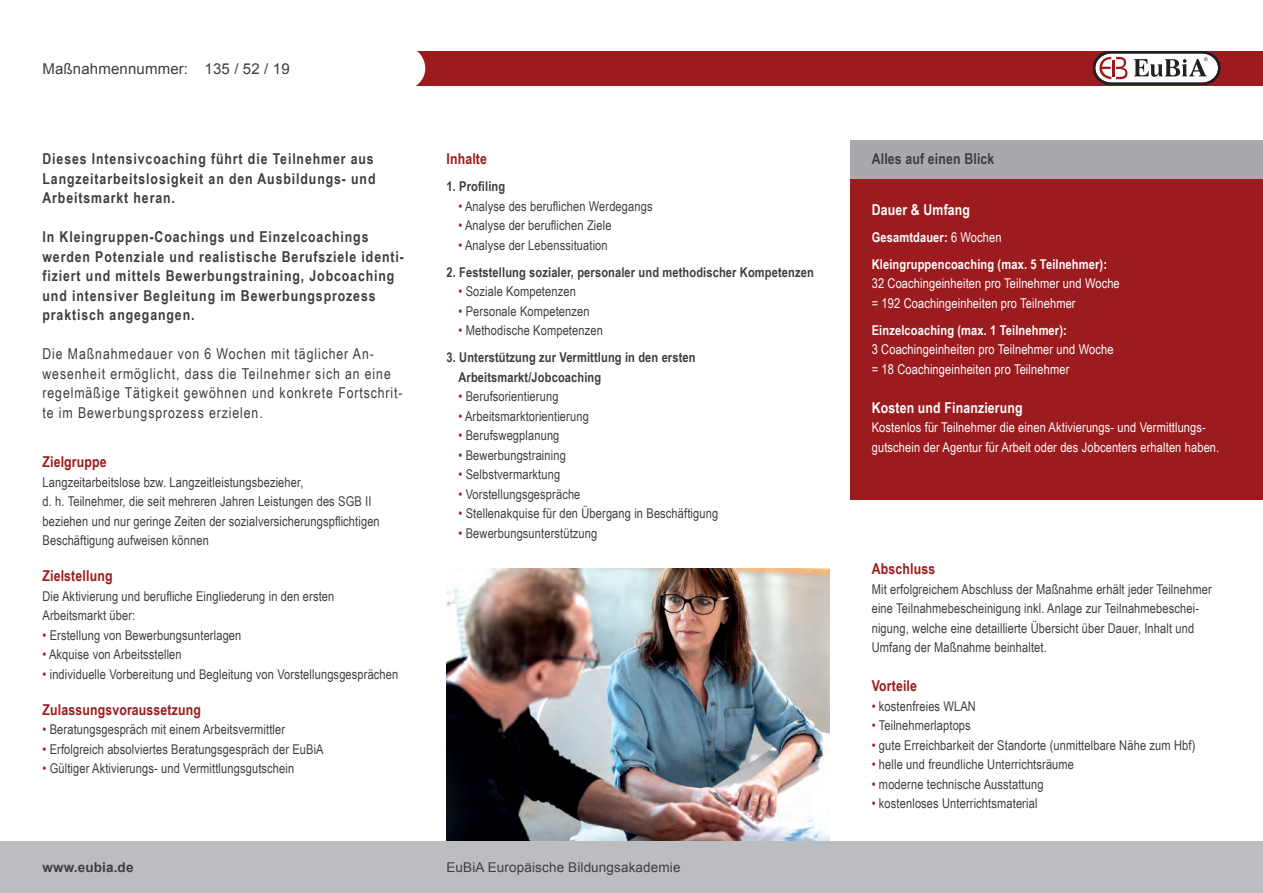
<style>
.page{position:relative;width:1263px;height:893px;background:#fff}
.page>*{position:absolute;margin:0;border:0;box-sizing:border-box;transform-origin:0 0}
.t1{font:700 15px/19.5px "Arial Narrow";letter-spacing:.06em;color:#3e3e3f;text-align:justify}
.t2{font:15px/19.5px "Arial Narrow";letter-spacing:.06em;color:#3e3e3f}
.t3{font:700 15px "Arial Narrow";letter-spacing:.01em;color:#9b1b1e}
.t4{font:700 15px "Arial Narrow";letter-spacing:.01em;color:#fff}
.t5{font:15px "Arial";letter-spacing:.01em;color:#3e3e3f}
.t6{font:700 15px "Arial Narrow";letter-spacing:.01em;color:#3e3e3f}
.t7{font:13.5px/19.5px "Arial Narrow";letter-spacing:.01em;color:#3e3e3f}
.t8{font:13.5px/19.5px "Arial Narrow";letter-spacing:.01em;color:#fff}
.t9{font:700 13.5px/19.5px "Arial Narrow";letter-spacing:.01em;color:#3e3e3f}
.t10{font:700 13.5px "Arial Narrow";letter-spacing:.01em;color:#fff}
.t11{font:13.5px "Arial";letter-spacing:.01em;color:#3e3e3f}
.t12{font:700 13.5px "Arial";letter-spacing:.01em;color:#3e3e3f}
.s1{color:#9b1b1e}
.s2{font-weight:400}
</style>
<div class="page">
<div style="left:0;top:51px;width:1263px;height:34px;background:#9b1b1e"></div>
<div style="left:0;top:51px;width:425px;height:35px;background:#fff"></div>
<img style="left:446px;top:569px;width:383px;height:273px">
<div style="left:0;top:842px;width:1263px;height:51px;background:#bcbdc0"></div>
<div style="left:850px;top:179px;width:413px;height:321px;background:#9b1b1e"></div>
<div style="left:850px;top:140px;width:413px;height:39px;background:#a8a9ad"></div>
<svg style="left:1093px;top:51px;width:127px;height:34px;background:#b1a2a2"></svg>
<p class="t5" style="left:43px;top:59px;width:249px">Maßnahmennummer: 135 / 52 / 19</p>
<p class="t1" style="left:43px;top:148px;width:335px">Dieses Intensivcoaching führt die Teilnehmer aus Langzeitarbeitslosigkeit an den Ausbildungs- und Arbeitsmarkt heran.</p>
<p class="t1" style="left:43px;top:226px;width:363px;text-align:left">In Kleingruppen-Coachings und Einzelcoachings werden Potenziale und realistische Berufsziele identi&shy;fiziert und mittels Bewerbungstraining, Jobcoaching und intensiver Begleitung im Bewerbungsprozess praktisch angegangen.</p>
<p class="t2" style="left:43px;top:343px;width:362px">Die Maßnahmedauer von 6 Wochen mit täglicher An&shy;wesenheit ermöglicht, dass die Teilnehmer sich an eine regelmäßige Tätigkeit gewöhnen und konkrete Fortschrit&shy;te im Bewerbungsprozess erzielen.</p>
<p class="t3" style="left:43px;top:450px;width:66px">Zielgruppe</p>
<p class="t7" style="left:43px;top:471px;width:339px">Langzeitarbeitslose bzw. Langzeitleistungsbezieher,<br>d. h. Teilnehmer, die seit mehreren Jahren Leistungen des SGB II beziehen und nur geringe Zeiten der sozialversicherungspflichtigen Beschäftigung aufweisen können</p>
<p class="t3" style="left:43px;top:564px;width:72px">Zielstellung</p>
<p class="t7" style="left:43px;top:585px;width:293px">Die Aktivierung und berufliche Eingliederung in den ersten<br>Arbeitsmarkt über:</p>
<p class="t7" style="left:43px;top:624px;width:200px"><span class="s1">•</span> Erstellung von Bewerbungsunterlagen</p>
<p class="t7" style="left:43px;top:644px;width:141px"><span class="s1">•</span> Akquise von Arbeitsstellen</p>
<p class="t7" style="left:43px;top:663px;width:357px"><span class="s1">•</span> individuelle Vorbereitung und Begleitung von Vorstellungsgesprächen</p>
<p class="t3" style="left:43px;top:698px;width:160px">Zulassungsvoraussetzung</p>
<p class="t7" style="left:43px;top:719px;width:244px"><span class="s1">•</span> Beratungsgespräch mit einem Arbeitsvermittler</p>
<p class="t7" style="left:43px;top:738px;width:283px"><span class="s1">•</span> Erfolgreich absolviertes Beratungsgespräch der EuBiA</p>
<p class="t7" style="left:43px;top:758px;width:253px"><span class="s1">•</span> Gültiger Aktivierungs- und Vermittlungsgutschein</p>
<p class="t3" style="left:446px;top:147px;width:42px">Inhalte</p>
<p class="t9" style="left:446px;top:176px;width:60px">1. Profiling</p>
<p class="t7" style="left:458px;top:195px;width:196px"><span class="s1">•</span> Analyse des beruflichen Werdegangs</p>
<p class="t7" style="left:458px;top:215px;width:155px"><span class="s1">•</span> Analyse der beruflichen Ziele</p>
<p class="t7" style="left:458px;top:234px;width:151px"><span class="s1">•</span> Analyse der Lebenssituation</p>
<p class="t9" style="left:446px;top:261px;width:369px">2. Feststellung sozialer, personaler und methodischer Kompetenzen</p>
<p class="t7" style="left:458px;top:281px;width:119px"><span class="s1">•</span> Soziale Kompetenzen</p>
<p class="t7" style="left:458px;top:300px;width:133px"><span class="s1">•</span> Personale Kompetenzen</p>
<p class="t7" style="left:458px;top:320px;width:146px"><span class="s1">•</span> Methodische Kompetenzen</p>
<p class="t9" style="left:458px;top:347px;width:239px;text-indent:-12px">3. Unterstützung zur Vermittlung in den ersten<br>Arbeitsmarkt/Jobcoaching</p>
<p class="t7" style="left:458px;top:386px;width:101px"><span class="s1">•</span> Berufsorientierung</p>
<p class="t7" style="left:458px;top:405px;width:132px"><span class="s1">•</span> Arbeitsmarktorientierung</p>
<p class="t7" style="left:458px;top:425px;width:102px"><span class="s1">•</span> Berufswegplanung</p>
<p class="t7" style="left:458px;top:444px;width:109px"><span class="s1">•</span> Bewerbungstraining</p>
<p class="t7" style="left:458px;top:464px;width:103px"><span class="s1">•</span> Selbstvermarktung</p>
<p class="t7" style="left:458px;top:483px;width:123px"><span class="s1">•</span> Vorstellungsgespräche</p>
<p class="t7" style="left:458px;top:503px;width:261px"><span class="s1">•</span> Stellenakquise für den Übergang in Beschäftigung</p>
<p class="t7" style="left:458px;top:522px;width:140px"><span class="s1">•</span> Bewerbungsunterstützung</p>
<p class="t12" style="left:43px;top:858px;width:93px">www.eubia.de</p>
<p class="t11" style="left:446px;top:858px;width:236px">EuBiA Europäische Bildungsakademie</p>
<p class="t6" style="left:872px;top:147px;width:124px">Alles auf einen Blick</p>
<p class="t4" style="left:872px;top:198px;width:100px">Dauer &amp; Umfang</p>
<p class="t10" style="left:872px;top:227px;width:131px">Gesamtdauer: <span class="s2">6 Wochen</span></p>
<p class="t10" style="left:872px;top:254px;width:237px">Kleingruppencoaching (max. 5 Teilnehmer):</p>
<p class="t8" style="left:872px;top:273px;width:250px">32 Coachingeinheiten pro Teilnehmer und Woche</p>
<p class="t8" style="left:872px;top:293px;width:205px">= 192 Coachingeinheiten pro Teilnehmer</p>
<p class="t10" style="left:872px;top:320px;width:197px">Einzelcoaching (max. 1 Teilnehmer):</p>
<p class="t8" style="left:872px;top:339px;width:243px">3 Coachingeinheiten pro Teilnehmer und Woche</p>
<p class="t8" style="left:872px;top:359px;width:199px">= 18 Coachingeinheiten pro Teilnehmer</p>
<p class="t4" style="left:872px;top:396px;width:152px">Kosten und Finanzierung</p>
<p class="t8" style="left:872px;top:417px;width:349px">Kostenlos für Teilnehmer die einen Aktivierungs- und Vermittlungs&shy;gutschein der Agentur für Arbeit oder des Jobcenters erhalten haben.</p>
<p class="t3" style="left:872px;top:557px;width:65px">Abschluss</p>
<p class="t7" style="left:872px;top:579px;width:341px">Mit erfolgreichem Abschluss der Maßnahme erhält jeder Teilnehmer eine Teilnahmebescheinigung inkl. Anlage zur Teilnahmebeschei&shy;nigung, welche eine detaillierte Übersicht über Dauer, Inhalt und Umfang der Maßnahme beinhaltet.</p>
<p class="t3" style="left:872px;top:674px;width:47px">Vorteile</p>
<p class="t7" style="left:872px;top:696px;width:106px"><span class="s1">•</span> kostenfreies WLAN</p>
<p class="t7" style="left:872px;top:715px;width:101px"><span class="s1">•</span> Teilnehmerlaptops</p>
<p class="t7" style="left:872px;top:735px;width:325px"><span class="s1">•</span> gute Erreichbarkeit der Standorte (unmittelbare Nähe zum Hbf)</p>
<p class="t7" style="left:872px;top:754px;width:204px"><span class="s1">•</span> helle und freundliche Unterrichtsräume</p>
<p class="t7" style="left:872px;top:774px;width:173px"><span class="s1">•</span> moderne technische Ausstattung</p>
<p class="t7" style="left:872px;top:793px;width:167px"><span class="s1">•</span> kostenloses Unterrichtsmaterial</p>
</div>
